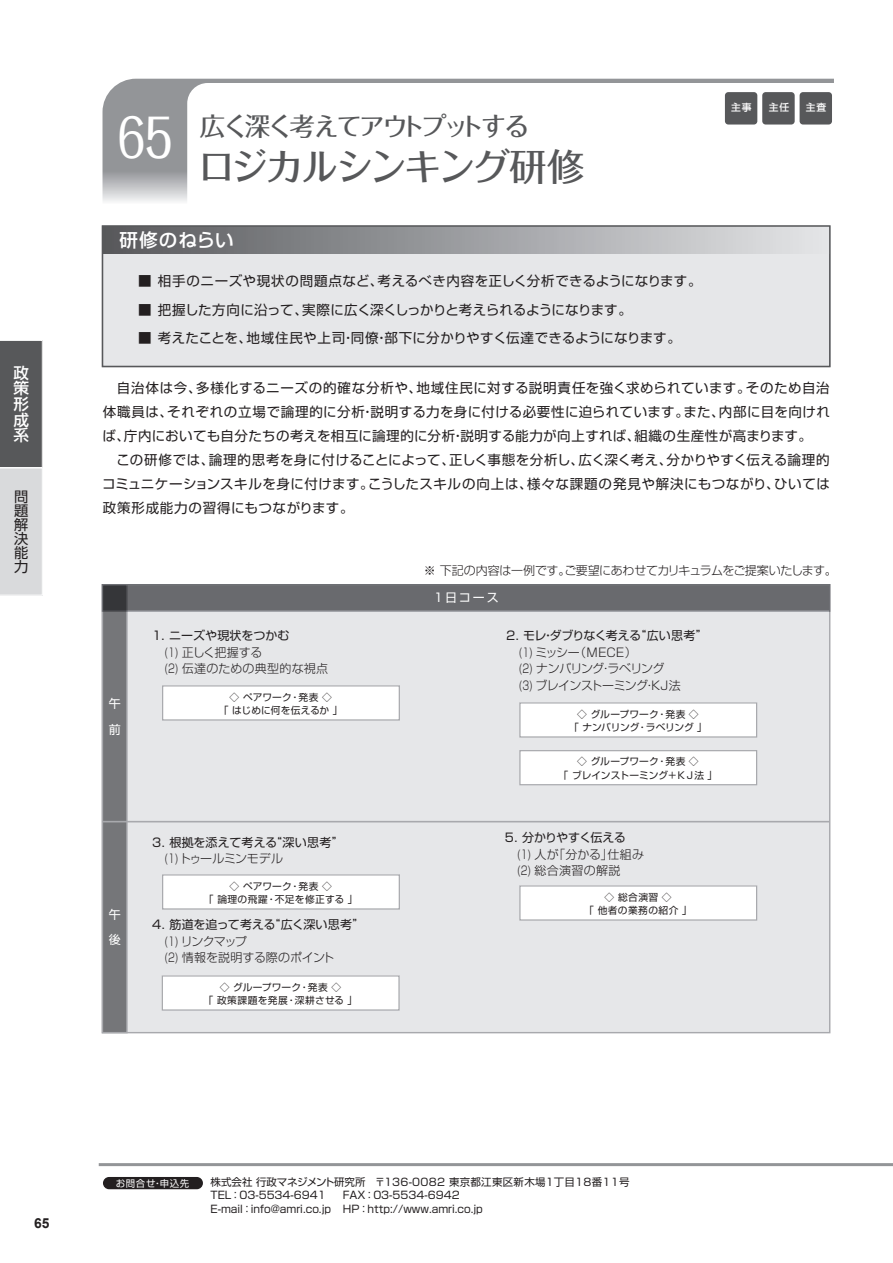
<style>
.page{position:relative;width:893px;height:1263px;background:#fff}
.page>*{position:absolute;margin:0;border:0;box-sizing:border-box;transform-origin:0 0}
.t1{font:500 52.5px "Folk Pro";color:#fff;scale:.75 1}
.t2{font:500 37.5px "Folk Pro";letter-spacing:-.075em;color:#57585a}
.t3{font:500 25.5px "Folk Pro";letter-spacing:-.125em;color:#57585a}
.t4{font:500 18.6px "Shin Go Pro";letter-spacing:.05em;color:#fff}
.t5{font:500 15.6px/15.6px "UD Shin Go Pro";color:#fff;text-align:justify}
.t6{font:14.25px/14px "UD Shin Go Pro";color:#231f20;text-align:justify}
.t7{font:700 13.8px "Arial";color:#231f20}
.t8{font:13.5px/24px "Shin Go Pro";letter-spacing:.035em;color:#231f20}
.t9{font:13.5px "Shin Go Pro";letter-spacing:.015em;color:#231f20}
.t10{font:13.5px "Shin Go Pro";letter-spacing:-.015em;color:#231f20}
.t11{font:12px "Shin Go Pro";color:#231f20}
.t12{font:300 12px/16.5px "Shin Go Pro";letter-spacing:-.075em;color:#231f20;scale:.75 1}
.t13{font:300 12px/16.5px "Shin Go Pro";letter-spacing:-.03em;color:#231f20;scale:.75 1}
.t14{font:300 12px "Shin Go Pro";letter-spacing:-.03em;color:#231f20}
.t15{font:300 12px/16.5px "Shin Go Pro";letter-spacing:.015em;color:#231f20;scale:.75 1}
.t16{font:300 12px/16.5px "Shin Go Pro";letter-spacing:.025em;color:#231f20;scale:.75 1}
.t17{font:12px "Shin Go Pro";letter-spacing:-.055em;color:#231f20}
.t18{font:12px "Shin Go Pro";letter-spacing:-.06em;color:#231f20}
.t19{font:12px/25.5px "Shin Go Pro";letter-spacing:.155em;color:#fff}
.t20{font:10.5px/13.5px "Shin Go Pro";color:#231f20}
.t21{font:9.75px/13.4px "Shin Go Pro";letter-spacing:.02em;color:#231f20;text-align:center}
.t22{font:9.75px/13.4px "Shin Go Pro";letter-spacing:-.005em;color:#231f20;text-align:center}
.t23{font:9.75px/13.4px "Shin Go Pro";letter-spacing:-.01em;color:#231f20;text-align:center}
.t24{font:9.75px/13.4px "Shin Go Pro";letter-spacing:.045em;color:#231f20;text-align:center}
.t25{font:500 9.75px "Shin Go Pro";color:#fff}
.t26{font:9.45px "Shin Go Pro";letter-spacing:.075em;color:#fff}
</style>
<div class="page">
<svg style="left:102px;top:79px;width:732px;height:213px"></svg>
<div style="left:102px;top:585px;width:728px;height:448px;background:#e6e7e9"></div>
<div style="left:102px;top:585px;width:25px;height:448px;background:#757679"></div>
<div style="left:102px;top:584px;width:26px;height:449px;border:1px solid #a8a9ad"></div>
<hr style="left:102px;top:821px;width:728px;height:1px;background:#a8a9ad">
<div style="left:102px;top:585px;width:728px;height:26px;background:#696a6e"></div>
<div style="left:102px;top:584px;width:728px;height:28px;border:1px solid #a8a9ad"></div>
<div style="left:163px;top:686px;width:236px;height:34px;background:#fff"></div>
<div style="left:162px;top:685px;width:238px;height:35px;border:1px solid #a8a9ad"></div>
<div style="left:163px;top:875px;width:236px;height:34px;background:#fff"></div>
<div style="left:162px;top:874px;width:238px;height:35px;border:1px solid #a8a9ad"></div>
<div style="left:520px;top:703px;width:237px;height:34px;background:#fff"></div>
<div style="left:519px;top:702px;width:238px;height:35px;border:1px solid #a8a9ad"></div>
<div style="left:520px;top:886px;width:237px;height:34px;background:#fff"></div>
<div style="left:519px;top:885px;width:238px;height:35px;border:1px solid #a8a9ad"></div>
<div style="left:162px;top:976px;width:237px;height:34px;background:#fff"></div>
<div style="left:162px;top:975px;width:238px;height:35px;border:1px solid #a8a9ad"></div>
<div style="left:520px;top:751px;width:237px;height:34px;background:#fff"></div>
<div style="left:519px;top:750px;width:238px;height:35px;border:1px solid #a8a9ad"></div>
<div style="left:102px;top:226px;width:728px;height:140px;background:#e6e7e9"></div>
<div style="left:102px;top:226px;width:728px;height:27px;background:linear-gradient(to right,#57595c,#e4e5e7)"></div>
<div style="left:102px;top:225px;width:728px;height:142px;border:1px solid #57585a"></div>
<div style="left:800px;top:92px;width:32px;height:33px;background:#57585a;border-radius:3px"></div>
<div style="left:762px;top:92px;width:33px;height:33px;background:#57585a;border-radius:3px"></div>
<div style="left:725px;top:92px;width:32px;height:33px;background:#57585a;border-radius:3px"></div>
<svg style="left:0;top:340px;width:43px;height:255px;background:#9b9c9e"></svg>
<hr style="left:99px;top:1163px;width:794px;height:3px;background:#939598">
<div style="left:103px;top:1177px;width:100px;height:12px;background:#231f20;border-radius:6px"></div>
<p class="t5" style="left:13px;top:364px;width:17px">政策形成系</p>
<p class="t6" style="left:14px;top:489px;width:15px">問題解決能力</p>
<h1 class="t1" style="left:118px;top:94px;width:73px">65</h1>
<h3 class="t3" style="left:200px;top:105px;width:331px">広く深く考えてアウトプットする</h3>
<h2 class="t2" style="left:198px;top:135px;width:388px">ロジカルシンキング研修</h2>
<h3 class="t4" style="left:120px;top:225px;width:116px">研修のねらい</h3>
<p class="t8" style="left:138px;top:267px;width:565px">■ 相手のニーズや現状の問題点など、考えるべき内容を正しく分析できるようになります。</p>
<p class="t10" style="left:138px;top:299px;width:495px">■ 把握した方向に沿って、実際に広く深くしっかりと考えられるようになります。</p>
<p class="t9" style="left:138px;top:327px;width:544px">■ 考えたことを、地域住民や上司・同僚・部下に分かりやすく伝達できるようになります。</p>
<p class="t25" style="left:731px;top:100px;width:22px">主事</p>
<p class="t25" style="left:769px;top:99px;width:22px">主任</p>
<p class="t25" style="left:806px;top:100px;width:22px">主査</p>
<p class="t8" style="left:102px;top:374px;width:729px">　自治体は今、多様化するニーズの的確な分析や、地域住民に対する説明責任を強く求められています。そのため自治体職員は、それぞれの立場で論理的に分析・説明する力を身に付ける必要性に迫られています。また、内部に目を向ければ、庁内においても自分たちの考えを相互に論理的に分析・説明する能力が向上すれば、組織の生産性が高まります。<br>　この研修では、論理的思考を身に付けることによって、正しく事態を分析し、広く深く考え、分かりやすく伝える論理的コミュニケーションスキルを身に付けます。こうしたスキルの向上は、様々な課題の発見や解決にもつながり、ひいては政策形成能力の習得にもつながります。</p>
<p class="t14" style="left:424px;top:560px;width:415px">※ 下記の内容は一例です。ご要望にあわせてカリキュラムをご提案いたします。</p>
<p class="t19" style="left:109px;top:689px;width:13px">午前</p>
<p class="t11" style="left:151px;top:626px;width:140px">１．ニーズや現状をつかむ</p>
<p class="t15" style="left:165px;top:642px;width:220px">(1) 正しく把握する<br>(2) 伝達のための典型的な視点</p>
<p class="t21" style="left:219px;top:689px;width:125px">◇ ペアワーク・発表 ◇<br>「 はじめに何を伝えるか 」</p>
<p class="t19" style="left:109px;top:900px;width:13px">午後</p>
<p class="t11" style="left:152px;top:832px;width:193px">3．根拠を添えて考える“深い思考”</p>
<p class="t13" style="left:165px;top:849px;width:160px">(1) トゥールミンモデル</p>
<p class="t21" style="left:204px;top:878px;width:155px">◇ ペアワーク・発表 ◇<br>「 論理の飛躍・不足を修正する 」</p>
<p class="t11" style="left:152px;top:915px;width:214px">4．筋道を追って考える“広く深い思考”</p>
<p class="t13" style="left:165px;top:932px;width:228px">(1) リンクマップ<br>(2) 情報を説明する際のポイント</p>
<p class="t21" style="left:204px;top:979px;width:155px">◇ グループワーク・発表 ◇<br>「 政策課題を発展・深耕させる 」</p>
<p class="t19" style="left:432px;top:583px;width:68px">１日コース</p>
<p class="t17" style="left:505px;top:626px;width:204px">２．モレ・ダブりなく考える“広い思考”</p>
<p class="t12" style="left:519px;top:642px;width:217px">( 1 ) ミッシー（ＭＥＣＥ）<br>(2) ナンバリング・ラベリング(3) ブレインストーミング・ＫＪ法</p>
<p class="t23" style="left:569px;top:706px;width:139px">◇ グループワーク・発表 ◇<br>「 ナンバリング・ラベリング 」</p>
<p class="t22" style="left:559px;top:754px;width:160px">◇ グループワーク・発表 ◇<br>「 ブレインストーミング＋ＫＪ法 」</p>
<p class="t18" style="left:505px;top:828px;width:122px">5．分かりやすく伝える</p>
<p class="t16" style="left:517px;top:845px;width:171px">(1) 人が「分かる」仕組み(2) 総合演習の解説</p>
<p class="t24" style="left:584px;top:889px;width:109px">◇ 総合演習 ◇<br>「 他者の業務の紹介 」</p>
<p class="t7" style="left:34px;top:1213px;width:17px">65</p>
<p class="t26" style="left:116px;top:1175px;width:75px">お問合せ・申込先</p>
<p class="t20" style="left:211px;top:1174px;width:420px">株式会社 行政マネジメント研究所 〒136-0082 東京都江東区新木場１丁目18番11号<br>TEL：03-5534-6941</p>
<p class="t20" style="left:211px;top:1187px;width:274px;text-indent:132px">FAX：03-5534-6942<br>E-mail：info@amri.co.jp HP：http://www.amri.co.jp</p>
</div>
